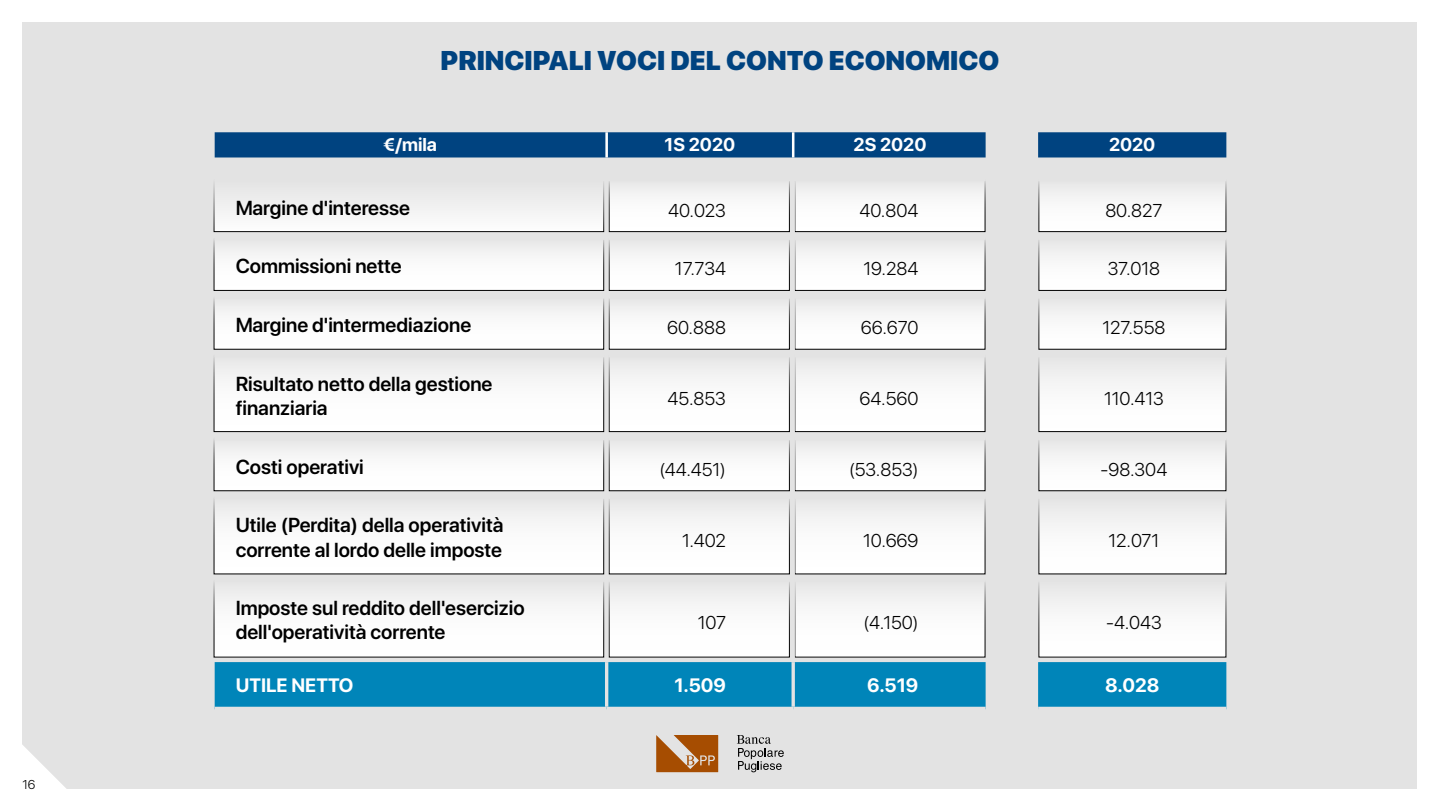
<style>
.page{position:relative;width:1440px;height:810px;background:#fff}
.page>*{position:absolute;margin:0;border:0;box-sizing:border-box;transform-origin:0 0}
.t1{font:900 27px "SF Pro Display";color:#004380}
.t2{font:600 20.17px/24.2px "SF Pro Display";color:#000}
.t3{font:700 19.35px "SF Pro Display";color:#fff}
.t4{font:300 18.45px "SF Pro Display";color:#000}
.t5{font:700 18.45px "SF Pro Display";color:#fff}
.t6{font:300 12.75px "SF Pro Display";color:#000}
</style>
<div class="page">
<div style="left:22px;top:22px;width:1396px;height:767px;background:#e3e3e3"></div>
<svg style="left:656px;top:735px;width:62px;height:37px"></svg>
<svg style="left:737px;top:735px;width:47px;height:37px"></svg>
<svg style="left:22px;top:745px;width:44px;height:44px"></svg>
<div style="left:1039px;top:179px;width:187px;height:53px;background:linear-gradient(to bottom,#e8e8e8,#fff)"></div>
<div style="left:1038px;top:179px;width:188px;height:53px;border:1px solid #000"></div>
<div style="left:1039px;top:238px;width:187px;height:52px;background:linear-gradient(to bottom,#e9e9e9,#fff)"></div>
<div style="left:1038px;top:237px;width:188px;height:54px;border:1px solid #000"></div>
<div style="left:1039px;top:297px;width:187px;height:52px;background:linear-gradient(to bottom,#e9e9e9,#fff)"></div>
<div style="left:1038px;top:296px;width:188px;height:54px;border:1px solid #000"></div>
<div style="left:1039px;top:355px;width:187px;height:77px;background:linear-gradient(to bottom,#e9e9e9,#fff)"></div>
<div style="left:1038px;top:354px;width:188px;height:78px;border:1px solid #000"></div>
<div style="left:1039px;top:438px;width:187px;height:53px;background:linear-gradient(to bottom,#e9e9e9,#fff)"></div>
<div style="left:1039px;top:497px;width:187px;height:77px;background:linear-gradient(to bottom,#e8e8e8,#fff)"></div>
<div style="left:1039px;top:580px;width:187px;height:77px;background:linear-gradient(to bottom,#e8e8e8,#fff)"></div>
<div style="left:214px;top:179px;width:390px;height:53px;background:#f0f0f0"></div>
<div style="left:214px;top:179px;width:390px;height:53px;border:1px solid #000"></div>
<div style="left:609px;top:179px;width:180px;height:53px;background:#fff"></div>
<div style="left:609px;top:179px;width:181px;height:53px;border:1px solid #000"></div>
<div style="left:795px;top:179px;width:190px;height:53px;background:#fff"></div>
<div style="left:794px;top:179px;width:191px;height:53px;border:1px solid #000"></div>
<div style="left:214px;top:238px;width:390px;height:52px;background:#fff"></div>
<div style="left:214px;top:237px;width:390px;height:54px;border:1px solid #000"></div>
<div style="left:609px;top:238px;width:180px;height:52px;background:#fff"></div>
<div style="left:609px;top:237px;width:181px;height:54px;border:1px solid #000"></div>
<div style="left:795px;top:238px;width:190px;height:52px;background:#fff"></div>
<div style="left:794px;top:237px;width:191px;height:54px;border:1px solid #000"></div>
<div style="left:214px;top:297px;width:390px;height:52px;background:#fff"></div>
<div style="left:214px;top:296px;width:390px;height:54px;border:1px solid #000"></div>
<div style="left:609px;top:297px;width:180px;height:52px;background:#fff"></div>
<div style="left:609px;top:296px;width:181px;height:54px;border:1px solid #000"></div>
<div style="left:795px;top:297px;width:190px;height:52px;background:#fff"></div>
<div style="left:794px;top:296px;width:191px;height:54px;border:1px solid #000"></div>
<div style="left:214px;top:355px;width:390px;height:77px;background:linear-gradient(to bottom,#ebebeb,#fff)"></div>
<div style="left:214px;top:354px;width:390px;height:78px;border:1px solid #000"></div>
<div style="left:609px;top:355px;width:180px;height:77px;background:linear-gradient(to bottom,#ebebeb,#fff)"></div>
<div style="left:609px;top:354px;width:181px;height:78px;border:1px solid #000"></div>
<div style="left:795px;top:355px;width:190px;height:77px;background:linear-gradient(to bottom,#ebebeb,#fff)"></div>
<div style="left:794px;top:354px;width:191px;height:78px;border:1px solid #000"></div>
<div style="left:214px;top:438px;width:390px;height:53px;background:linear-gradient(to bottom,#ebebeb,#fff)"></div>
<div style="left:609px;top:438px;width:180px;height:53px;background:linear-gradient(to bottom,#ebebeb,#fff)"></div>
<div style="left:795px;top:438px;width:190px;height:53px;background:linear-gradient(to bottom,#ebebeb,#fff)"></div>
<div style="left:214px;top:497px;width:390px;height:77px;background:#fff"></div>
<div style="left:609px;top:497px;width:180px;height:77px;background:#fff"></div>
<div style="left:795px;top:497px;width:190px;height:77px;background:#fff"></div>
<div style="left:214px;top:580px;width:390px;height:77px;background:#fff"></div>
<div style="left:609px;top:580px;width:180px;height:77px;background:#fff"></div>
<div style="left:795px;top:580px;width:190px;height:77px;background:#fff"></div>
<svg style="left:215px;top:132px;width:1011px;height:25px;background:#0e4d86"></svg>
<svg style="left:215px;top:662px;width:1011px;height:45px;background:#0d8abb"></svg>
<hr style="left:605px;top:132px;width:3px;height:25px;background:#fff">
<hr style="left:792px;top:132px;width:2px;height:25px;background:#fff">
<div style="left:215px;top:235px;width:390px;height:5px;background:#e3e3e3"></div>
<div style="left:608px;top:235px;width:184px;height:5px;background:#e3e3e3"></div>
<div style="left:795px;top:235px;width:191px;height:5px;background:#e3e3e3"></div>
<div style="left:215px;top:294px;width:390px;height:5px;background:#e3e3e3"></div>
<div style="left:608px;top:294px;width:184px;height:5px;background:#e3e3e3"></div>
<div style="left:795px;top:294px;width:191px;height:5px;background:#e3e3e3"></div>
<div style="left:215px;top:352px;width:390px;height:5px;background:#e3e3e3"></div>
<div style="left:795px;top:352px;width:191px;height:5px;background:#e3e3e3"></div>
<div style="left:215px;top:435px;width:390px;height:5px;background:#e3e3e3"></div>
<div style="left:795px;top:435px;width:191px;height:5px;background:#e3e3e3"></div>
<div style="left:215px;top:494px;width:390px;height:5px;background:#e3e3e3"></div>
<div style="left:608px;top:494px;width:184px;height:5px;background:#e3e3e3"></div>
<div style="left:795px;top:494px;width:191px;height:5px;background:#e3e3e3"></div>
<div style="left:215px;top:577px;width:390px;height:5px;background:#e3e3e3"></div>
<div style="left:608px;top:577px;width:184px;height:5px;background:#e3e3e3"></div>
<div style="left:795px;top:577px;width:191px;height:5px;background:#e3e3e3"></div>
<div style="left:1038px;top:235px;width:188px;height:5px;background:#e3e3e3"></div>
<div style="left:1038px;top:294px;width:188px;height:5px;background:#e3e3e3"></div>
<div style="left:1038px;top:352px;width:188px;height:5px;background:#e3e3e3"></div>
<div style="left:1038px;top:435px;width:188px;height:5px;background:#e3e3e3"></div>
<div style="left:1038px;top:494px;width:188px;height:5px;background:#e3e3e3"></div>
<div style="left:1038px;top:577px;width:188px;height:5px;background:#e3e3e3"></div>
<div style="left:608px;top:352px;width:184px;height:5px;background:#e3e3e3"></div>
<div style="left:608px;top:435px;width:184px;height:5px;background:#e3e3e3"></div>
<div style="left:215px;top:176px;width:392px;height:5px;background:#e3e3e3"></div>
<div style="left:607px;top:176px;width:186px;height:5px;background:#e3e3e3"></div>
<div style="left:793px;top:176px;width:193px;height:5px;background:#e3e3e3"></div>
<div style="left:1038px;top:176px;width:188px;height:5px;background:#e3e3e3"></div>
<hr style="left:792px;top:181px;width:3px;height:56px;background:#e3e3e3">
<hr style="left:792px;top:237px;width:3px;height:59px;background:#e3e3e3">
<hr style="left:792px;top:296px;width:3px;height:59px;background:#e3e3e3">
<hr style="left:792px;top:355px;width:3px;height:83px;background:#e3e3e3">
<hr style="left:605px;top:662px;width:3px;height:45px;background:#e3e3e3">
<hr style="left:792px;top:662px;width:3px;height:45px;background:#e3e3e3">
<p class="t6" style="left:22px;top:775px;width:14px">16</p>
<h1 class="t1" style="left:441px;top:41px;width:560px">PRINCIPALI VOCI DEL CONTO ECONOMICO</h1>
<p class="t5" style="left:383px;top:132px;width:55px">€/mila</p>
<p class="t5" style="left:665px;top:132px;width:72px">1S 2020</p>
<p class="t5" style="left:854px;top:132px;width:74px">2S 2020</p>
<p class="t5" style="left:1109px;top:132px;width:48px">2020</p>
<p class="t2" style="left:236px;top:195px;width:176px">Margine d'interesse</p>
<p class="t4" style="left:668px;top:197px;width:59px">40.023</p>
<p class="t4" style="left:860px;top:197px;width:60px">40.804</p>
<p class="t4" style="left:1105px;top:197px;width:59px">80.827</p>
<p class="t2" style="left:236px;top:253px;width:168px">Commissioni nette</p>
<p class="t4" style="left:675px;top:256px;width:53px">17.734</p>
<p class="t4" style="left:863px;top:256px;width:56px">19.284</p>
<p class="t4" style="left:1108px;top:256px;width:54px">37.018</p>
<p class="t2" style="left:236px;top:312px;width:237px">Margine d'intermediazione</p>
<p class="t4" style="left:667px;top:315px;width:60px">60.888</p>
<p class="t4" style="left:861px;top:315px;width:59px">66.670</p>
<p class="t4" style="left:1103px;top:315px;width:64px">127.558</p>
<p class="t2" style="left:236px;top:371px;width:258px">Risultato netto della gestione finanziaria</p>
<p class="t4" style="left:668px;top:385px;width:60px">45.853</p>
<p class="t4" style="left:860px;top:385px;width:60px">64.560</p>
<p class="t4" style="left:1104px;top:385px;width:61px">110.413</p>
<p class="t2" style="left:236px;top:454px;width:130px">Costi operativi</p>
<p class="t4" style="left:659px;top:456px;width:68px">(44.451)</p>
<p class="t4" style="left:849px;top:456px;width:71px">(53.853)</p>
<p class="t4" style="left:1101px;top:456px;width:68px">-98.304</p>
<p class="t2" style="left:236px;top:512px;width:269px">Utile (Perdita) della operatività corrente al lordo delle imposte</p>
<p class="t4" style="left:682px;top:527px;width:45px">1.402</p>
<p class="t4" style="left:863px;top:527px;width:57px">10.669</p>
<p class="t4" style="left:1109px;top:527px;width:52px">12.071</p>
<p class="t2" style="left:236px;top:595px;width:290px">Imposte sul reddito dell'esercizio dell'operatività corrente</p>
<p class="t4" style="left:698px;top:610px;width:30px">107</p>
<p class="t4" style="left:864px;top:610px;width:56px">(4.150)</p>
<p class="t4" style="left:1106px;top:610px;width:57px">-4.043</p>
<p class="t3" style="left:236px;top:672px;width:119px">UTILE NETTO</p>
<p class="t3" style="left:674px;top:672px;width:53px">1.509</p>
<p class="t3" style="left:867px;top:672px;width:53px">6.519</p>
<p class="t3" style="left:1105px;top:672px;width:56px">8.028</p>
</div>
